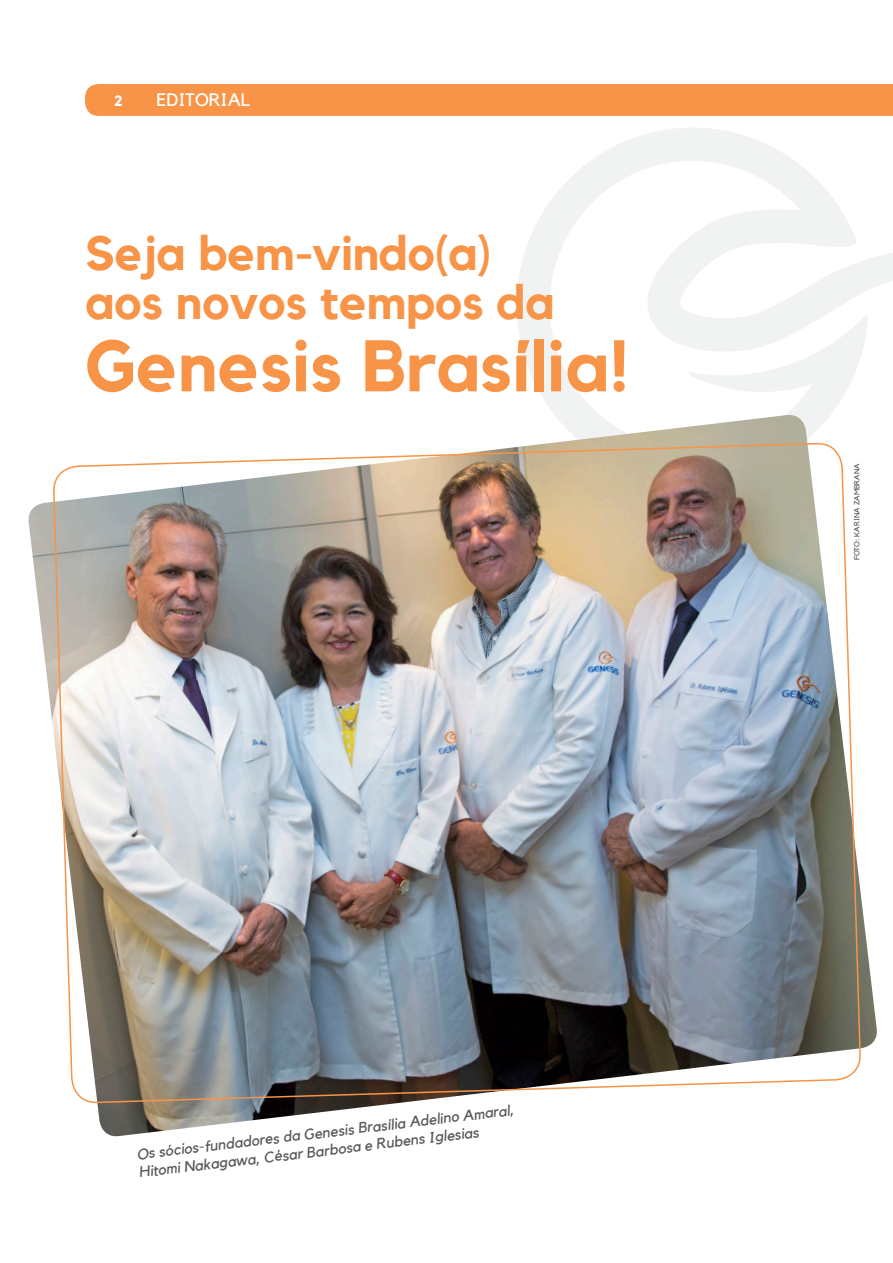
<style>
.page{position:relative;width:893px;height:1263px;background:#fff}
.page>*{position:absolute;margin:0;border:0;box-sizing:border-box;transform-origin:0 0}
.t1{font:700 72px "Kollektif";color:#f79447}
.t2{font:700 48px/49.5px "Kollektif";color:#f79447}
.t3{font:18px "Kollektif";color:#fff}
.t4{font:italic 15px/17.9px "Kollektif";color:#57585a}
.t5{font:700 15px "Kollektif";color:#fff}
.t6{font:7.5px "Kollektif";color:#57585a}
</style>
<div class="page">
<svg style="left:517px;top:128px;width:376px;height:287px"></svg>
<img style="left:28px;top:415px;width:849px;height:634px">
<img style="left:53px;top:443px;width:808px;height:694px">
<div style="left:85px;top:84px;width:808px;height:32px;background:#f79447"></div>
<p class="t5" style="left:114px;top:92px;width:10px">2</p>
<p class="t3" style="left:156px;top:89px;width:95px">EDITORIAL</p>
<p class="t2" style="left:85px;top:228px;width:471px">Seja bem-vindo(a) aos novos tempos da</p>
<p class="t1" style="left:85px;top:324px;width:546px">Genesis Brasília!</p>
<p class="t4" style="left:136px;top:1146px;width:381px;rotate:-7deg">Os sócios-fundadores da Genesis Brasília Adelino Amaral,<br>Hitomi Nakagawa, César Barbosa e Rubens Iglesias</p>
<p class="t6" style="left:853px;top:560px;width:99px;rotate:-90deg">FOTO: KARINA ZAMBRANA</p>
</div>
